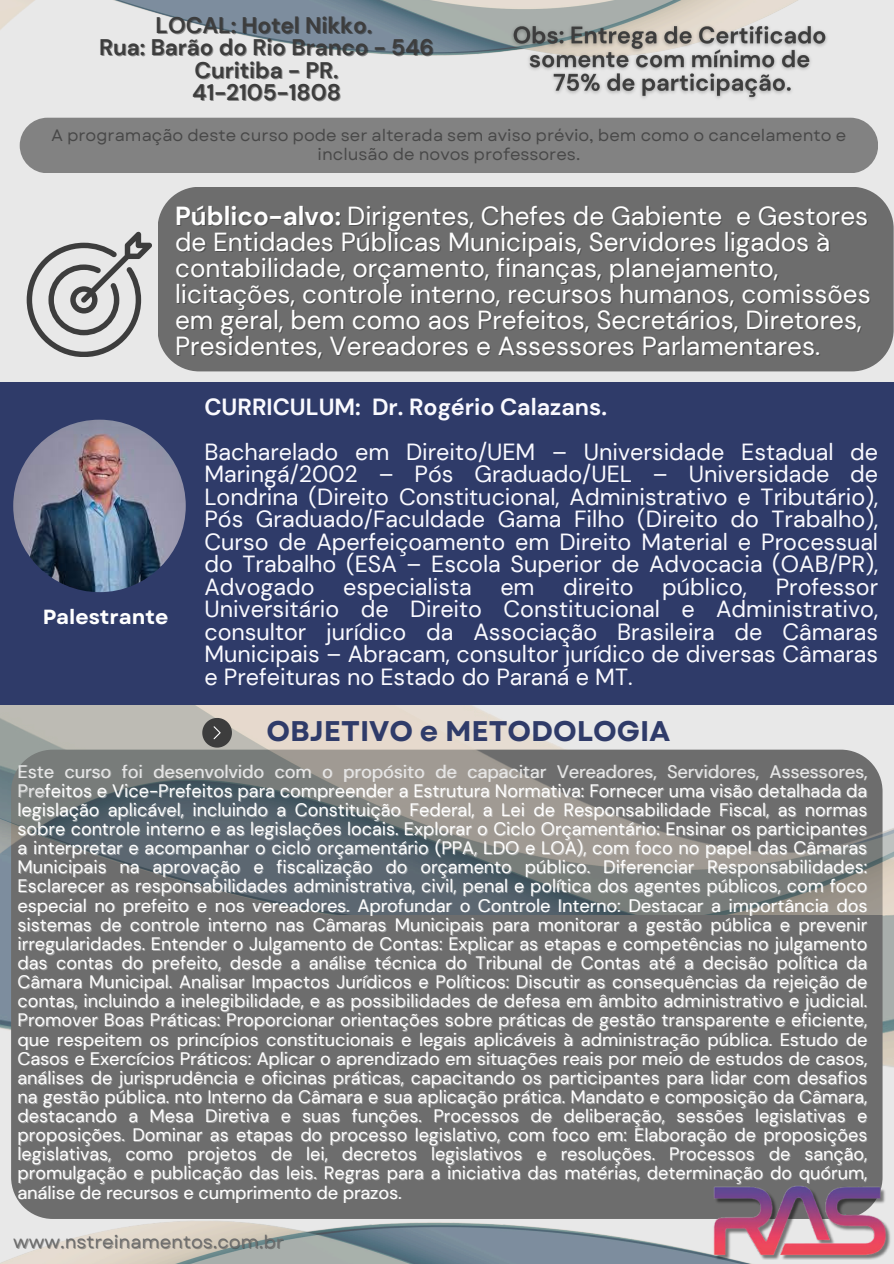
<style>
.page{position:relative;width:894px;height:1264px;background:#fff}
.page>*{position:absolute;margin:0;border:0;box-sizing:border-box;transform-origin:0 0}
.t1{font:700 28.35px "Garet";color:#2f3b69}
.t2{font:26.1px/25.8px "DM Sans";color:#fff}
.t3{font:23.4px/22.5px "DM Sans";color:#fafaff;text-align:justify}
.t4{font:700 23.4px "DM Sans";color:#fafaff}
.t5{font:700 22.5px/22.4px "DM Sans";color:#3d3d3d;text-align:center}
.t6{font:700 20.4px "Garet";color:#fff}
.t7{font:18px "DM Sans";color:#fff}
.t8{font:18px "DM Sans";color:#e8e8e8}
.t9{font:18px "Garet";color:#6d6d6d}
.t10{font:16.5px/19.2px "Garet";color:#272727;text-align:center}
.s1{font-weight:700}
.s2{color:rgb(255 255 255/.4)}
</style>
<div class="page">
<img style="left:0;top:0;width:893px;height:1172px">
<div style="left:11px;top:914px;width:870px;height:258px;background:#6d6d6d"></div>
<img style="left:0;top:1172px;width:893px;height:91px">
<img style="left:0;top:704px;width:893px;height:210px">
<svg style="left:202px;top:718px;width:29px;height:29px"></svg>
<div style="left:157px;top:187px;width:736px;height:184px;background:#6d6d6d"></div>
<img style="left:0;top:0;width:871px;height:104px">
<div style="left:0;top:382px;width:893px;height:322px;background:#2f3b69"></div>
<svg style="left:27px;top:232px;width:125px;height:125px"></svg>
<div style="left:20px;top:118px;width:857px;height:55px;background:#828282;border-radius:28px"></div>
<img style="left:505px;top:19px;width:328px;height:86px">
<img style="left:709px;top:1178px;width:184px;height:81px">
<img style="left:13px;top:419px;width:173px;height:173px;border-radius:50%">
<p class="t5" style="left:99px;top:14px;width:336px">LOCAL: Hotel Nikko.<br>Rua: Barão do Rio Branco - 546<br>Curitiba - PR.<br>41-2105-1808</p>
<p class="t10" style="left:51px;top:126px;width:796px">A programação deste curso pode ser alterada sem aviso prévio, bem como o cancelamento e inclusão de novos professores.</p>
<p class="t2" style="left:175px;top:203px;width:697px"><span class="s1">Público-alvo:</span> Dirigentes, Chefes de Gabiente e Gestores de Entidades Públicas Municipais, Servidores ligados à contabilidade, orçamento, finanças, planejamento, licitações, controle interno, recursos humanos, comissões em geral, bem como aos Prefeitos, Secretários, Diretores, Presidentes, Vereadores e Assessores Parlamentares.</p>
<p class="t6" style="left:43px;top:602px;width:127px">Palestrante</p>
<p class="t4" style="left:204px;top:391px;width:404px">CURRICULUM: Dr. Rogério Calazans.</p>
<p class="t3" style="left:204px;top:440px;width:675px">Bacharelado em Direito/UEM – Universidade Estadual de Maringá/2002 – Pós Graduado/UEL – Universidade de Londrina (Direito Constitucional, Administrativo e Tributário), Pós Graduado/Faculdade Gama Filho (Direito do Trabalho), Curso de Aperfeiçoamento em Direito Material e Processual do Trabalho (ESA – Escola Superior de Advocacia (OAB/PR), Advogado especialista em direito público, Professor Universitário de Direito Constitucional e Administrativo, consultor jurídico da Associação Brasileira de Câmaras Municipais – Abracam, consultor jurídico de diversas Câmaras e Prefeituras no Estado do Paraná e MT.</p>
<p class="t1" style="left:266px;top:710px;width:405px">OBJETIVO e METODOLOGIA</p>
<p class="t8" style="left:18px;top:759px;width:851px">Este curso foi desenvolvido com o propósito de capacitar Vereadores, Servidores, Assessores,</p>
<h2 class="t7" style="left:18px;top:779px;width:850px"><span class="s2">Pre</span>feitos e Vice-Prefeitos para compreender a Estrutura Normativa: Fornecer uma visão detalhada da</h2>
<p class="t7" style="left:18px;top:798px;width:851px">legislação aplicável, incluindo a Constituição Federal, a Lei de Responsabilidade Fiscal, as normas</p>
<h5 class="t7" style="left:18px;top:817px;width:851px">sobre controle interno e as legislações locais. Explorar o Ciclo Orçamentário: Ensinar os participantes</h5>
<h3 class="t7" style="left:18px;top:836px;width:851px">a interpretar e acompanhar o ciclo orçamentário (PPA, LDO e LOA), com foco no papel das Câmaras</h3>
<h4 class="t7" style="left:18px;top:855px;width:851px">Municipais na aprovação e fiscalização do orçamento público. Diferenciar Responsabilidades:</h4>
<p class="t7" style="left:18px;top:874px;width:851px">Esclarecer as responsabilidades administrativa, civil, penal e política dos agentes públicos, com foco</p>
<p class="t7" style="left:18px;top:893px;width:851px">especial no prefeito e nos vereadores. Aprofundar o Controle Interno: Destacar a importância dos</p>
<h1 class="t7" style="left:18px;top:912px;width:851px">sistemas de controle interno nas Câmaras Municipais para monitorar a gestão pública e prevenir</h1>
<p class="t7" style="left:18px;top:932px;width:851px">irregularidades. Entender o Julgamento de Contas: Explicar as etapas e competências no julgamento</p>
<p class="t7" style="left:18px;top:951px;width:851px">das contas do prefeito, desde a análise técnica do Tribunal de Contas até a decisão política da</p>
<p class="t7" style="left:18px;top:970px;width:851px">Câmara Municipal. Analisar Impactos Jurídicos e Políticos: Discutir as consequências da rejeição de</p>
<p class="t7" style="left:18px;top:989px;width:851px">contas, incluindo a inelegibilidade, e as possibilidades de defesa em âmbito administrativo e judicial.</p>
<p class="t7" style="left:18px;top:1008px;width:851px">Promover Boas Práticas: Proporcionar orientações sobre práticas de gestão transparente e eficiente,</p>
<p class="t7" style="left:18px;top:1027px;width:851px">que respeitem os princípios constitucionais e legais aplicáveis à administração pública. Estudo de</p>
<p class="t7" style="left:18px;top:1046px;width:851px">Casos e Exercícios Práticos: Aplicar o aprendizado em situações reais por meio de estudos de casos,</p>
<p class="t7" style="left:18px;top:1065px;width:851px">análises de jurisprudência e oficinas práticas, capacitando os participantes para lidar com desafios</p>
<p class="t7" style="left:18px;top:1085px;width:851px">na gestão pública. nto Interno da Câmara e sua aplicação prática. Mandato e composição da Câmara,</p>
<p class="t7" style="left:18px;top:1104px;width:851px">destacando a Mesa Diretiva e suas funções. Processos de deliberação, sessões legislativas e</p>
<p class="t7" style="left:18px;top:1123px;width:851px">proposições. Dominar as etapas do processo legislativo, com foco em: Elaboração de proposições</p>
<p class="t7" style="left:18px;top:1142px;width:851px">legislativas, como projetos de lei, decretos legislativos e resoluções. Processos de sanção,</p>
<p class="t7" style="left:18px;top:1161px;width:851px">promulgação e publicação das leis. Regras para a iniciativa das matérias, determinação do quórum,</p>
<p class="t7" style="left:18px;top:1180px;width:385px">análise de recursos e cumprimento de prazos.</p>
<h3 class="t9" style="left:13px;top:1228px;width:272px">www.nstreinamentos.com.br</h3>
</div>
